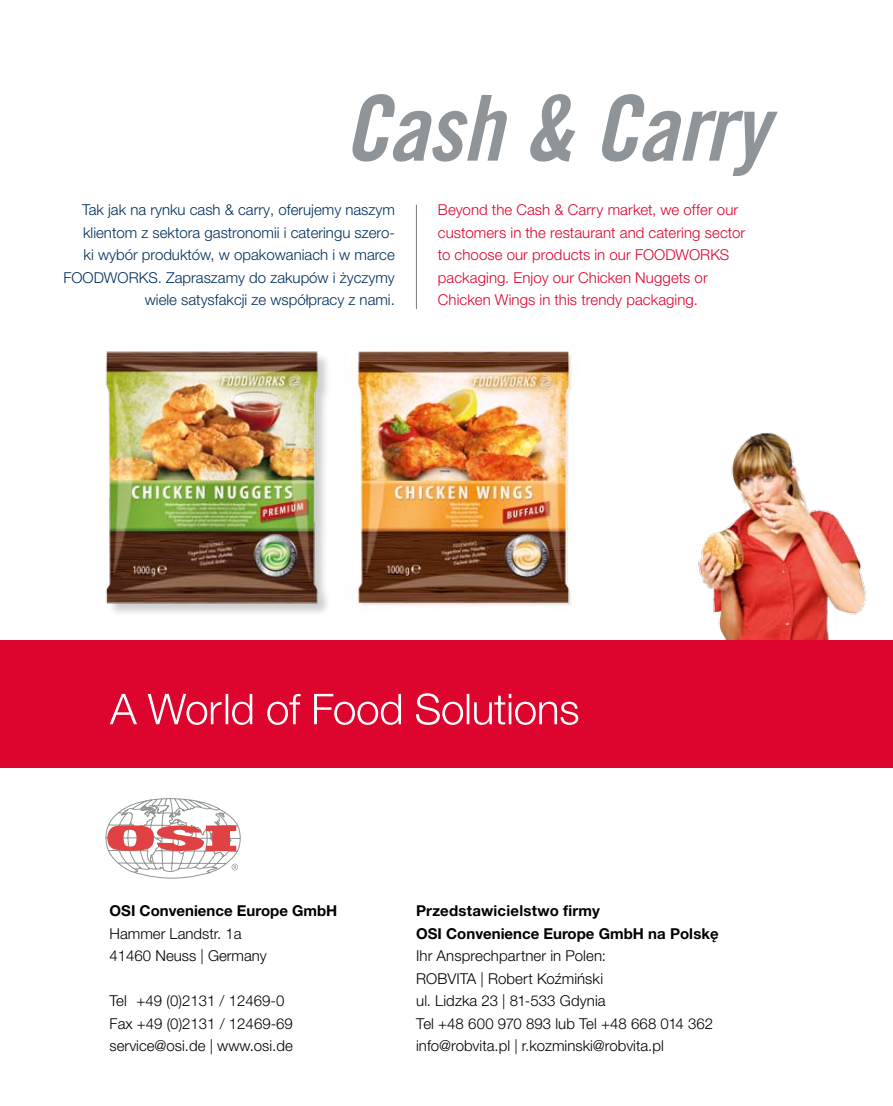
<style>
.page{position:relative;width:893px;height:1106px;background:#fff}
.page>*{position:absolute;margin:0;border:0;box-sizing:border-box;transform-origin:0 0}
.t1{font:90.9px "Trade Gothic LT Std Bd Cn 20 Obl";letter-spacing:-.015em;color:#8e9498}
.t2{font:300 15px/22.5px "Helvetica Neue LT Pro";color:#000}
.t3{font:300 15px/22.5px "Helvetica Neue LT Pro";color:#002f5d;text-align:right}
.t4{font:300 15px/22.5px "Helvetica Neue LT Pro";letter-spacing:.005em;color:#dd042d}
.t5{font:700 15px/22.5px "Helvetica Neue LT Pro";color:#000}
</style>
<div class="page">
<img style="left:698px;top:432px;width:168px;height:208px">
<img style="left:352px;top:350px;width:220px;height:255px">
<img style="left:105px;top:351px;width:222px;height:262px">
<div style="left:0;top:640px;width:893px;height:127px;background:#dd042d"></div>
<svg style="left:110px;top:693px;width:468px;height:32px"></svg>
<svg style="left:106px;top:798px;width:135px;height:80px"></svg>
<hr style="left:416px;top:205px;width:1px;height:104px;background:#7b7b7a">
<h1 class="t1" style="left:344px;top:73px;width:425px">Cash &amp; Carry</h1>
<p class="t3" style="left:63px;top:198px;width:333px">Tak jak na rynku cash &amp; carry, oferujemy naszym klientom z sektora gastronomii i cateringu szero-<br>ki wybór produktów, w opakowaniach i w marce FOODWORKS. Zapraszamy do zakupów i życzymy wiele satysfakcji ze współpracy z nami.</p>
<p class="t4" style="left:438px;top:198px;width:309px">Beyond the Cash &amp; Carry market, we offer our customers in the restaurant and catering sector to choose our products in our FOODWORKS packaging. Enjoy our Chicken Nuggets or Chicken Wings in this trendy packaging.</p>
<p class="t5" style="left:110px;top:899px;width:229px">OSI Convenience Europe GmbH</p>
<p class="t2" style="left:110px;top:921px;width:159px">Hammer Landstr. 1a<br>41460 Neuss | Germany</p>
<p class="t2" style="left:110px;top:989px;width:185px">Tel +49 (0)2131 / 12469-0<br>Fax +49 (0)2131 / 12469-69 service@osi.de | www.osi.de</p>
<p class="t5" style="left:416px;top:899px;width:304px">Przedstawicielstwo firmy<br>OSI Convenience Europe GmbH na Polskę</p>
<p class="t2" style="left:416px;top:944px;width:298px">Ihr Ansprechpartner in Polen:<br>ROBVITA | Robert Koźmiński<br>ul. Lidzka 23 | 81-533 Gdynia<br>Tel +48 600 970 893 lub Tel +48 668 014 362 info@robvita.pl | r.kozminski@robvita.pl</p>
</div>
